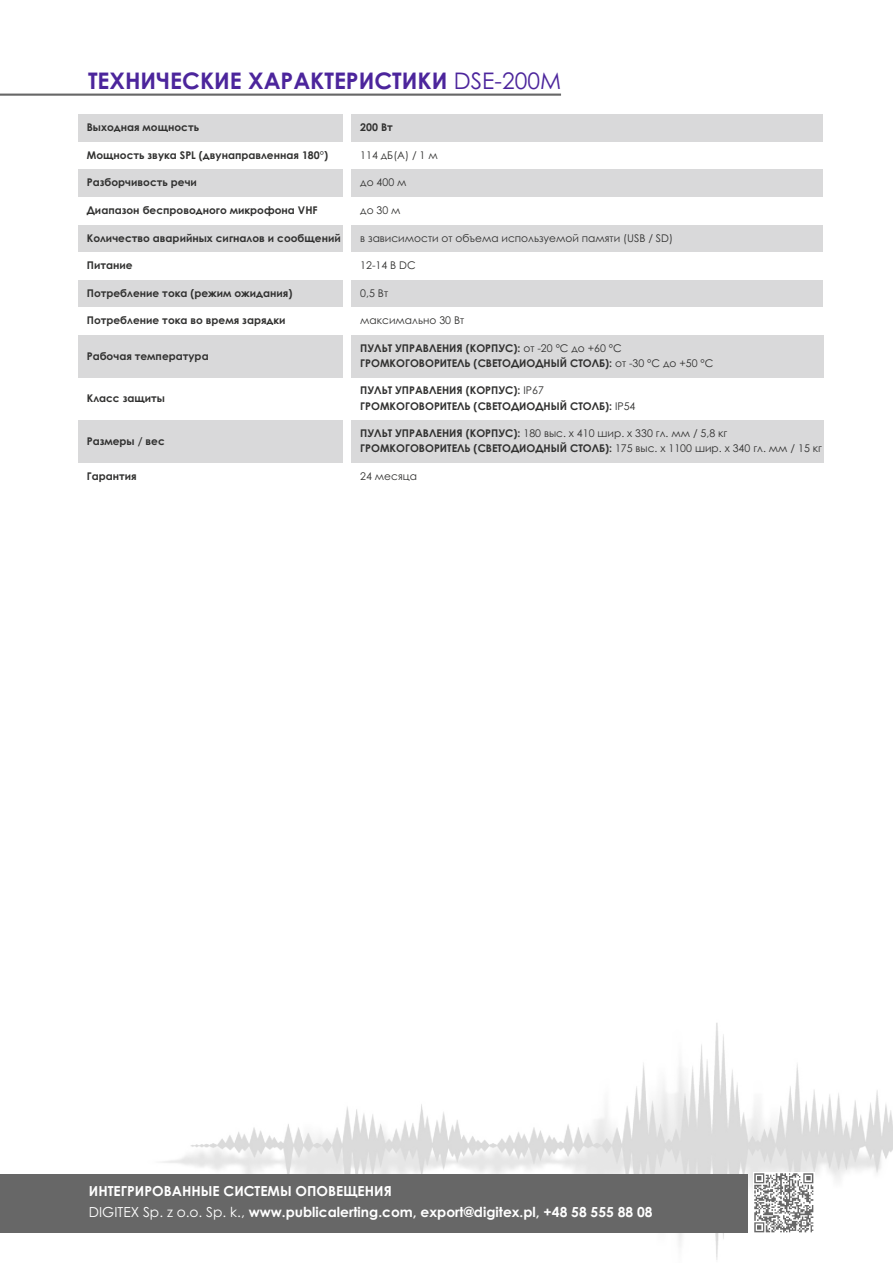
<style>
.page{position:relative;width:893px;height:1263px;background:#fff}
.page>*{position:absolute;margin:0;border:0;box-sizing:border-box;transform-origin:0 0}
.t1{font:700 22.8px "Century Gothic";color:#4c259c}
.t2{font:700 13.8px/20.1px "Century Gothic";color:#fff}
.t3{font:700 10.65px/15.5px "Century Gothic";color:#313130}
.t4{font:10.65px "Century Gothic";color:#313130}
.s1{font-weight:400}
</style>
<div class="page">
<hr style="left:0;top:94px;width:561px;height:2px;background:#676767">
<img style="left:118px;top:1023px;width:775px;height:237px">
<div style="left:0;top:1174px;width:748px;height:58px;background:#676767"></div>
<img style="left:753px;top:1172px;width:62px;height:61px">
<div style="left:351px;top:225px;width:471px;height:27px;background:#d9d9da"></div>
<div style="left:78px;top:225px;width:265px;height:27px;background:#d9d9da"></div>
<div style="left:351px;top:280px;width:471px;height:28px;background:#d9d9da"></div>
<div style="left:78px;top:280px;width:265px;height:28px;background:#d9d9da"></div>
<div style="left:351px;top:169px;width:471px;height:28px;background:#d9d9da"></div>
<div style="left:78px;top:169px;width:265px;height:28px;background:#d9d9da"></div>
<div style="left:351px;top:114px;width:471px;height:28px;background:#d9d9da"></div>
<div style="left:78px;top:114px;width:265px;height:28px;background:#d9d9da"></div>
<div style="left:351px;top:335px;width:472px;height:43px;background:#d9d9da"></div>
<div style="left:78px;top:335px;width:265px;height:43px;background:#d9d9da"></div>
<div style="left:351px;top:420px;width:472px;height:43px;background:#d9d9da"></div>
<div style="left:78px;top:420px;width:265px;height:43px;background:#d9d9da"></div>
<h1 class="t1" style="left:88px;top:72px;width:474px">ТЕХНИЧЕСКИЕ ХАРАКТЕРИСТИКИ <span class="s1">DSE-200M</span></h1>
<p class="t3" style="left:87px;top:121px;width:114px">Выходная мощность</p>
<p class="t3" style="left:360px;top:120px;width:34px">200 Вт</p>
<p class="t3" style="left:87px;top:148px;width:243px">Мощность звука SPL (двунаправленная 180°)</p>
<p class="t3" style="left:87px;top:175px;width:112px">Разборчивость речи</p>
<p class="t3" style="left:87px;top:203px;width:232px">Диапазон беспроводного микрофона VHF</p>
<p class="t3" style="left:87px;top:231px;width:255px">Количество аварийных сигналов и сообщений</p>
<p class="t4" style="left:360px;top:151px;width:79px">114 дБ(A) / 1 м</p>
<p class="t4" style="left:360px;top:178px;width:48px">дo 400 м</p>
<p class="t4" style="left:360px;top:206px;width:42px">дo 30 м</p>
<p class="t4" style="left:360px;top:234px;width:314px">в зависимости от объема используемой памяти (USB / SD)</p>
<p class="t3" style="left:87px;top:259px;width:47px">Питание</p>
<p class="t4" style="left:360px;top:261px;width:57px">12-14 В DC</p>
<p class="t3" style="left:87px;top:286px;width:207px">Потребление тока (режим ожидания)</p>
<p class="t3" style="left:87px;top:314px;width:200px">Потребление тока во время зарядки</p>
<p class="t4" style="left:360px;top:289px;width:29px">0,5 Вт</p>
<p class="t4" style="left:360px;top:316px;width:105px">максимально 30 Вт</p>
<p class="t3" style="left:87px;top:349px;width:123px">Рабочая температура</p>
<p class="t3" style="left:360px;top:341px;width:355px">ПУЛЬТ УПРАВЛЕНИЯ (КОРПУС): <span class="s1">oт -20 °C дo +60 °C<br></span>ГРОМКОГОВОРИТЕЛЬ (СВЕТОДИОДНЫЙ СТОЛБ): <span class="s1">oт -30 °C дo +50 °C</span></p>
<p class="t3" style="left:87px;top:391px;width:80px">Класс защиты</p>
<p class="t3" style="left:360px;top:384px;width:277px">ПУЛЬТ УПРАВЛЕНИЯ (КОРПУС): <span class="s1">IP67<br></span>ГРОМКОГОВОРИТЕЛЬ (СВЕТОДИОДНЫЙ СТОЛБ): <span class="s1">IP54</span></p>
<p class="t3" style="left:87px;top:434px;width:80px">Размеры / вес</p>
<p class="t3" style="left:360px;top:426px;width:463px">ПУЛЬТ УПРАВЛЕНИЯ (КОРПУС): <span class="s1">180 выс. x 410 шир. x 330 гл. мм / 5,8 кг<br></span>ГРОМКОГОВОРИТЕЛЬ (СВЕТОДИОДНЫЙ СТОЛБ): <span class="s1">175 выс. x 1100 шир. x 340 гл. мм / 15 кг</span></p>
<p class="t3" style="left:87px;top:469px;width:51px">Гарантия</p>
<p class="t4" style="left:360px;top:472px;width:58px">24 месяца</p>
<p class="t2" style="left:89px;top:1182px;width:565px">ИНТЕГРИРОВАННЫЕ СИСТЕМЫ ОПОВЕЩЕНИЯ<br><span class="s1">DIGITEX Sp. z o.o. Sp. k.,</span> www.publicalerting.com, export@digitex.pl, +48 58 555 88 08</p>
</div>
